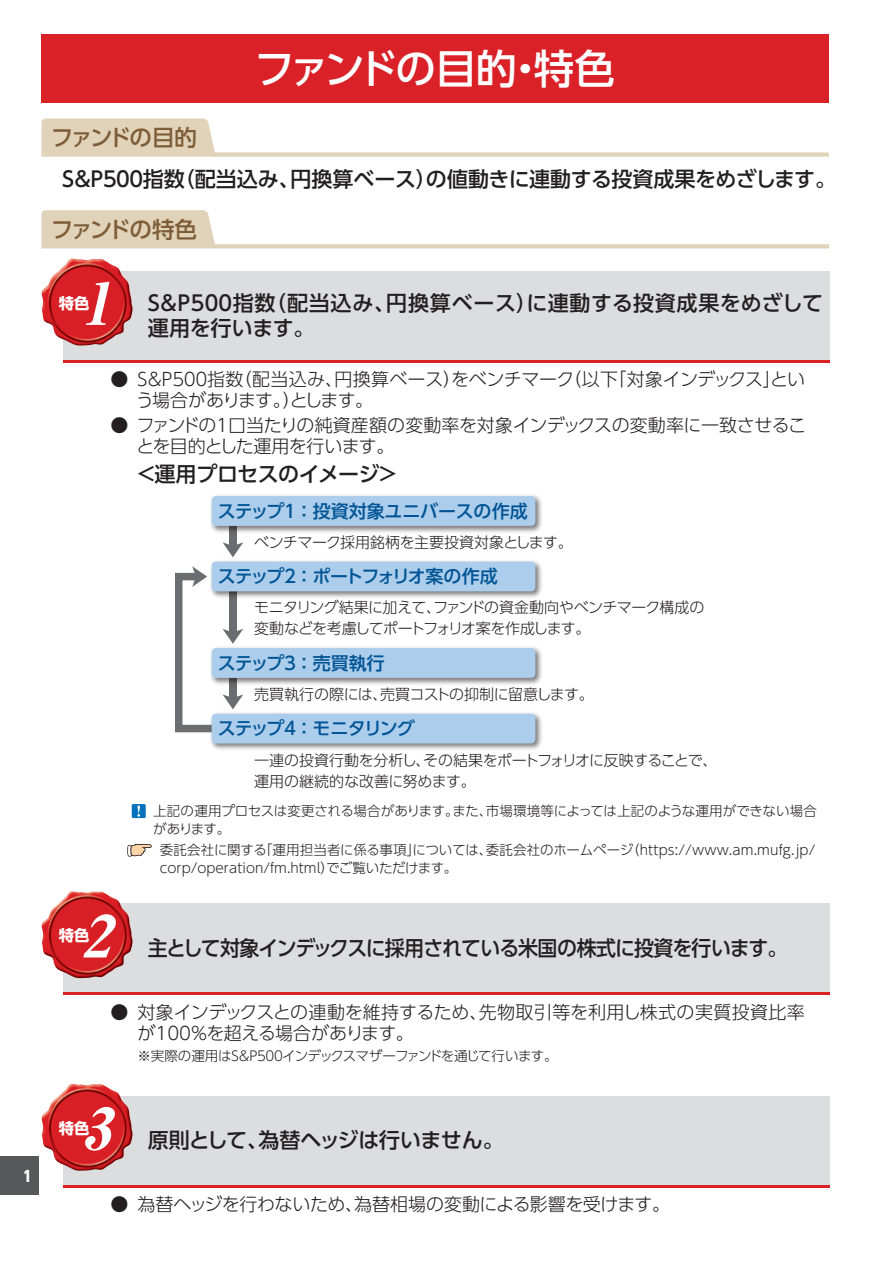
<style>
.page{position:relative;width:893px;height:1263px;background:#fff}
.page>*{position:absolute;margin:0;border:0;box-sizing:border-box;transform-origin:0 0}
.t1{font:italic 58.5px "Midashi Min Pr 5 MA31";color:#fff;scale:1.04 1}
.t2{font:500 40.5px "UD Shin Go Pro";letter-spacing:-.06em;color:#fff}
.t3{font:500 22.5px "UD Shin Go Pro";letter-spacing:-.095em;color:#7e5d36}
.t4{font:500 21px "UD Shin Go Pro";letter-spacing:-.025em;color:#231f20}
.t5{font:500 21px/25.5px "UD Shin Go Pro";letter-spacing:.01em;color:#231f20}
.t6{font:500 21px "UD Shin Go Pro";letter-spacing:-.05em;color:#231f20;scale:.95 1}
.t7{font:300 18px/21px "UD Shin Go Pro";letter-spacing:-.02em;color:#231f20}
.t8{font:500 18px "UD Shin Go Pro";letter-spacing:-.105em;color:#005495}
.t9{font:500 18px "UD Shin Go Pro";letter-spacing:-.01em;color:#005495}
.t10{font:500 18px "UD Shin Go Pro";letter-spacing:-.045em;color:#005495}
.t11{font:700 15.3px "UD Shin Go Pro";color:#fff}
.t12{font:300 15px/21px "UD Shin Go Pro";letter-spacing:-.03em;color:#231f20}
.t13{font:800 15px "UD Shin Go Pro";color:#fff;scale:.9 1}
.t14{font:300 13.5px/18px "UD Shin Go Pro";letter-spacing:-.005em;color:#231f20}
.t15{font:300 13.5px "UD Shin Go Pro";letter-spacing:-.06em;color:#231f20}
</style>
<div class="page">
<div style="left:0;top:1157px;width:38px;height:38px;background:#57585a"></div>
<div style="left:41px;top:35px;width:788px;height:68px;background:#da2128"></div>
<svg style="left:41px;top:118px;width:788px;height:39px"></svg>
<svg style="left:41px;top:210px;width:788px;height:38px"></svg>
<div style="left:63px;top:271px;width:766px;height:92px;background:#dcdddf"></div>
<hr style="left:63px;top:360px;width:766px;height:3px;background:#da2128">
<img style="left:41px;top:259px;width:92px;height:87px">
<div style="left:229px;top:526px;width:8px;height:21px;background:#6c6d70"></div>
<svg style="left:223px;top:542px;width:20px;height:15px"></svg>
<svg style="left:175px;top:566px;width:68px;height:166px"></svg>
<img style="left:210px;top:495px;width:332px;height:38px">
<div style="left:212px;top:496px;width:323px;height:30px;background:#accdeb;border-radius:4px"></div>
<img style="left:207px;top:561px;width:335px;height:40px">
<div style="left:212px;top:562px;width:323px;height:29px;background:#accdeb;border-radius:4px"></div>
<img style="left:207px;top:644px;width:335px;height:43px">
<div style="left:212px;top:648px;width:323px;height:30px;background:#accdeb;border-radius:4px"></div>
<img style="left:207px;top:709px;width:335px;height:41px">
<div style="left:212px;top:714px;width:323px;height:29px;background:#accdeb;border-radius:4px"></div>
<div style="left:132px;top:804px;width:14px;height:14px;background:#0072bc"></div>
<svg style="left:137px;top:805px;width:3px;height:12px"></svg>
<svg style="left:127px;top:843px;width:25px;height:14px"></svg>
<div style="left:63px;top:904px;width:766px;height:91px;background:#dcdddf"></div>
<hr style="left:63px;top:992px;width:766px;height:3px;background:#da2128">
<img style="left:41px;top:891px;width:92px;height:87px">
<div style="left:63px;top:1096px;width:766px;height:92px;background:#dcdddf"></div>
<hr style="left:63px;top:1185px;width:766px;height:3px;background:#da2128">
<img style="left:41px;top:1084px;width:92px;height:87px">
<p class="t13" style="left:23px;top:1163px;width:11px">1</p>
<h2 class="t2" style="left:254px;top:36px;width:362px">ファンドの目的・特色</h2>
<p class="t3" style="left:51px;top:119px;width:147px">ファンドの目的</p>
<p class="t4" style="left:58px;top:162px;width:779px">Ｓ＆Ｐ５００指数（配当込み、円換算ベース）の値動きに連動する投資成果をめざします。</p>
<p class="t3" style="left:51px;top:211px;width:148px">ファンドの特色</p>
<h1 class="t1" style="left:80px;top:258px;width:49px">1</h1>
<p class="t5" style="left:143px;top:289px;width:681px">Ｓ＆Ｐ５００指数（配当込み、円換算ベース）に連動する投資成果をめざして運用を行います。</p>
<p class="t7" style="left:136px;top:368px;width:671px;text-indent:-25px">● Ｓ＆Ｐ５００指数（配当込み、円換算ベース）をベンチマーク（以下「対象インデックス」という場合があります。）とします。</p>
<p class="t7" style="left:136px;top:414px;width:671px;text-indent:-26px">● ファンドの１口当たりの純資産額の変動率を対象インデックスの変動率に一致させることを目的とした運用を行います。</p>
<p class="t4" style="left:136px;top:457px;width:265px">＜運用プロセスのイメージ＞</p>
<p class="t9" style="left:218px;top:496px;width:312px">ステップ１ ：投資対象ユニバースの作成</p>
<p class="t11" style="left:59px;top:290px;width:32px">特色</p>
<p class="t12" style="left:254px;top:531px;width:320px">ベンチマーク採用銘柄を主要投資対象とします。</p>
<p class="t8" style="left:218px;top:562px;width:281px">ステップ２ ：ポートフォリオ案の作成</p>
<p class="t12" style="left:254px;top:596px;width:452px">モニタリング結果に加えて、ファンドの資金動向やベンチマーク構成の変動などを考慮してポートフォリオ案を作成します。</p>
<p class="t10" style="left:218px;top:648px;width:169px">ステップ３ ：売買執行</p>
<p class="t12" style="left:254px;top:683px;width:341px">売買執行の際には、売買コストの抑制に留意します。</p>
<p class="t8" style="left:218px;top:714px;width:199px">ステップ４ ：モニタリング</p>
<p class="t12" style="left:254px;top:749px;width:465px">一連の投資行動を分析し、その結果をポートフォリオに反映することで、運用の継続的な改善に努めます。</p>
<h1 class="t1" style="left:80px;top:890px;width:49px">2</h1>
<p class="t11" style="left:59px;top:923px;width:32px">特色</p>
<p class="t14" style="left:153px;top:801px;width:665px">上記の運用プロセスは変更される場合があります。また、市場環境等によっては上記のような運用ができない場合があります。</p>
<p class="t14" style="left:160px;top:840px;width:657px">委託会社に関する「運用担当者に係る事項」については、委託会社のホームページ（https://www.am.mufg.jp/ corp/operation/fm.html）でご覧いただけます。</p>
<p class="t6" style="left:148px;top:931px;width:675px">主として対象インデックスに採用されている米国の株式に投資を行います。</p>
<p class="t7" style="left:137px;top:1000px;width:669px;text-indent:-27px">● 対象インデックスとの連動を維持するため、先物取引等を利用し株式の実質投資比率が100％を超える場合があります。</p>
<p class="t15" style="left:137px;top:1045px;width:422px">※実際の運用はＳ＆Ｐ５００インデックスマザーファンドを通じて行います。</p>
<h1 class="t1" style="left:80px;top:1083px;width:49px">3</h1>
<p class="t11" style="left:59px;top:1115px;width:32px">特色</p>
<p class="t4" style="left:148px;top:1123px;width:357px">原則として、為替ヘッジは行いません。</p>
<p class="t7" style="left:110px;top:1193px;width:561px">● 為替ヘッジを行わないため、為替相場の変動による影響を受けます。</p>
</div>
